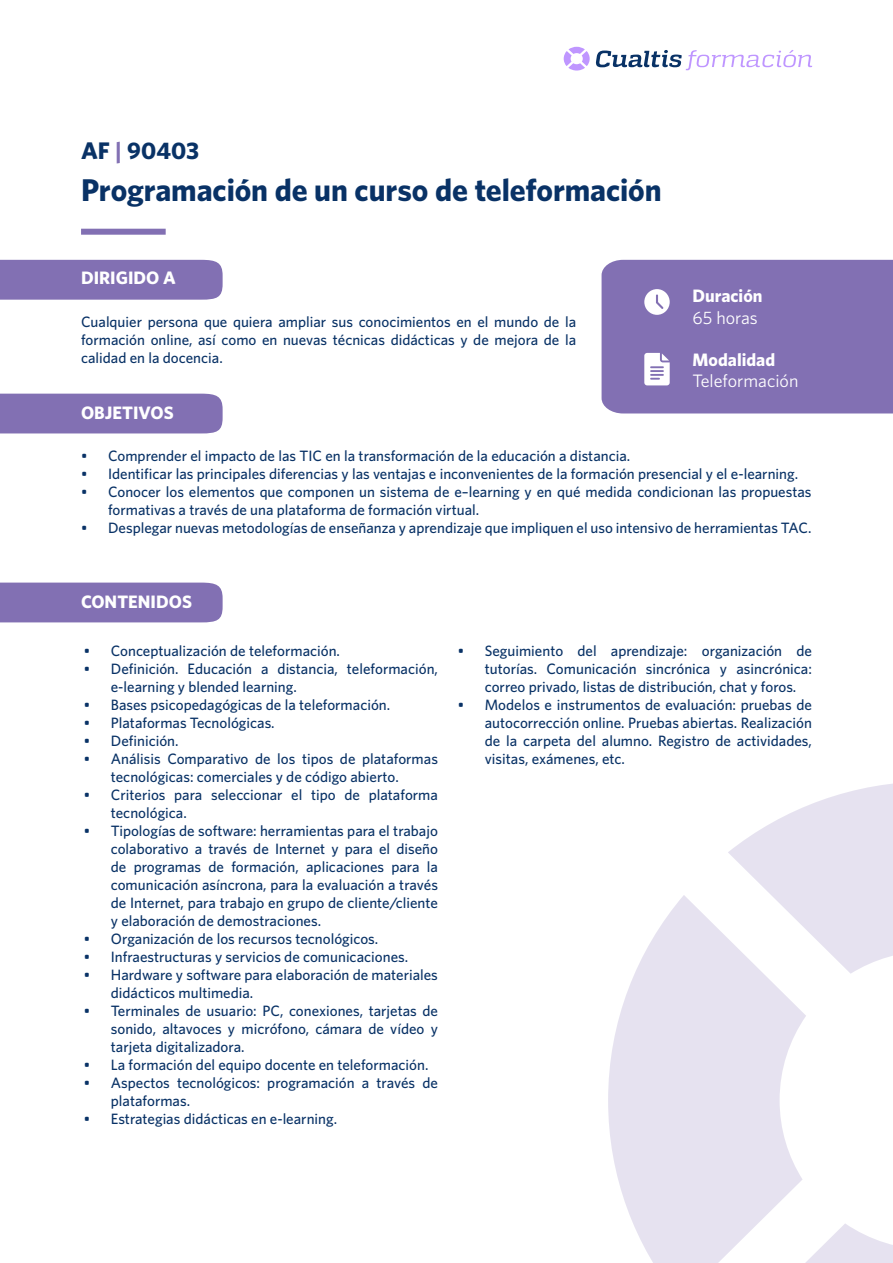
<style>
.page{position:relative;width:893px;height:1263px;background:#fff}
.page>*{position:absolute;margin:0;border:0;box-sizing:border-box;transform-origin:0 0}
.t1{font:700 31.5px "Whitney";letter-spacing:-.005em;color:#093266}
.t2{font:700 24px "Whitney";color:#093266}
.t3{font:700 18px "Whitney";color:#fff}
.t4{font:18px "Whitney";color:#fff}
.t5{font:500 15px/18px "Whitney";color:#093266}
.s1{color:#8270b3}
</style>
<div class="page">
<svg style="left:728px;top:783px;width:165px;height:191px"></svg>
<svg style="left:806px;top:1224px;width:87px;height:39px"></svg>
<svg style="left:608px;top:895px;width:198px;height:368px;fill:#e6e2f0"></svg>
<div style="left:81px;top:229px;width:85px;height:6px;background:#8270b3"></div>
<div style="left:0;top:260px;width:223px;height:40px;background:#8270b3"></div>
<div style="left:0;top:394px;width:223px;height:39px;background:#8270b3"></div>
<div style="left:0;top:583px;width:223px;height:39px;background:#8270b3"></div>
<div style="left:602px;top:260px;width:291px;height:153px;background:#8270b3"></div>
<svg style="left:564px;top:47px;width:248px;height:24px"></svg>
<h2 class="t2" style="left:81px;top:136px;width:120px">AF <span class="s1">|</span> 90403</h2>
<h1 class="t1" style="left:81px;top:171px;width:582px">Programación de un curso de teleformación</h1>
<p class="t3" style="left:81px;top:267px;width:96px">DIRIGIDO A</p>
<p class="t5" style="left:81px;top:312px;width:497px;text-align:justify">Cualquier persona que quiera ampliar sus conocimientos en el mundo de la formación online, así como en nuevas técnicas didácticas y de mejora de la calidad en la docencia.</p>
<p class="t3" style="left:81px;top:402px;width:94px">OBJETIVOS</p>
<p class="t3" style="left:693px;top:285px;width:71px">Duración</p>
<p class="t4" style="left:693px;top:307px;width:67px">65 horas</p>
<p class="t3" style="left:693px;top:349px;width:84px">Modalidad</p>
<p class="t4" style="left:693px;top:371px;width:107px">Teleformación</p>
<p class="t5" style="left:81px;top:446px;width:551px">• Comprender el impacto de las TIC en la transformación de la educación a distancia.</p>
<p class="t5" style="left:81px;top:464px;width:718px">• Identificar las principales diferencias y las ventajas e inconvenientes de la formación presencial y el e-learning.</p>
<p class="t5" style="left:108px;top:482px;width:705px;text-indent:-27px">• Conocer los elementos que componen un sistema de e–learning y en qué medida condicionan las propuestas formativas a través de una plataforma de formación virtual.</p>
<p class="t5" style="left:81px;top:518px;width:732px">• Desplegar nuevas metodologías de enseñanza y aprendizaje que impliquen el uso intensivo de herramientas TAC.</p>
<p class="t3" style="left:81px;top:591px;width:112px">CONTENIDOS</p>
<p class="t5" style="left:84px;top:642px;width:258px">• Conceptualización de teleformación.</p>
<p class="t5" style="left:111px;top:660px;width:329px;text-indent:-27px">• Definición. Educación a distancia, teleformación, e-learning y blended learning.</p>
<p class="t5" style="left:84px;top:696px;width:308px">• Bases psicopedagógicas de la teleformación.</p>
<p class="t5" style="left:84px;top:714px;width:192px">• Plataformas Tecnológicas.</p>
<p class="t5" style="left:84px;top:732px;width:96px">• Definición.</p>
<p class="t5" style="left:111px;top:750px;width:329px;text-indent:-27px">• Análisis Comparativo de los tipos de plataformas tecnológicas: comerciales y de código abierto.</p>
<p class="t5" style="left:111px;top:786px;width:329px;text-indent:-27px">• Criterios para seleccionar el tipo de plataforma tecnológica.</p>
<p class="t5" style="left:111px;top:822px;width:329px;text-align:justify;text-indent:-27px">• Tipologías de software: herramientas para el trabajo colaborativo a través de Internet y para el diseño de programas de formación, aplicaciones para la comunicación asíncrona, para la evaluación a través de Internet, para trabajo en grupo de cliente/cliente y elaboración de demostraciones.</p>
<p class="t5" style="left:84px;top:930px;width:296px">• Organización de los recursos tecnológicos.</p>
<p class="t5" style="left:84px;top:948px;width:326px">• Infraestructuras y servicios de comunicaciones.</p>
<p class="t5" style="left:111px;top:966px;width:329px;text-indent:-27px">• Hardware y software para elaboración de materiales didácticos multimedia.</p>
<p class="t5" style="left:111px;top:1002px;width:329px;text-align:justify;text-indent:-27px">• Terminales de usuario: PC, conexiones, tarjetas de sonido, altavoces y micrófono, cámara de vídeo y tarjeta digitalizadora.</p>
<p class="t5" style="left:84px;top:1056px;width:346px">• La formación del equipo docente en teleformación.</p>
<p class="t5" style="left:111px;top:1074px;width:329px;text-indent:-27px">• Aspectos tecnológicos: programación a través de plataformas.</p>
<p class="t5" style="left:84px;top:1110px;width:255px">• Estrategias didácticas en e-learning.</p>
<p class="t5" style="left:485px;top:642px;width:329px;text-align:justify;text-indent:-27px">• Seguimiento del aprendizaje: organización de tutorías. Comunicación sincrónica y asincrónica: correo privado, listas de distribución, chat y foros.</p>
<p class="t5" style="left:485px;top:696px;width:329px;text-align:justify;text-indent:-27px">• Modelos e instrumentos de evaluación: pruebas de autocorrección online. Pruebas abiertas. Realización de la carpeta del alumno. Registro de actividades, visitas, exámenes, etc.</p>
</div>
